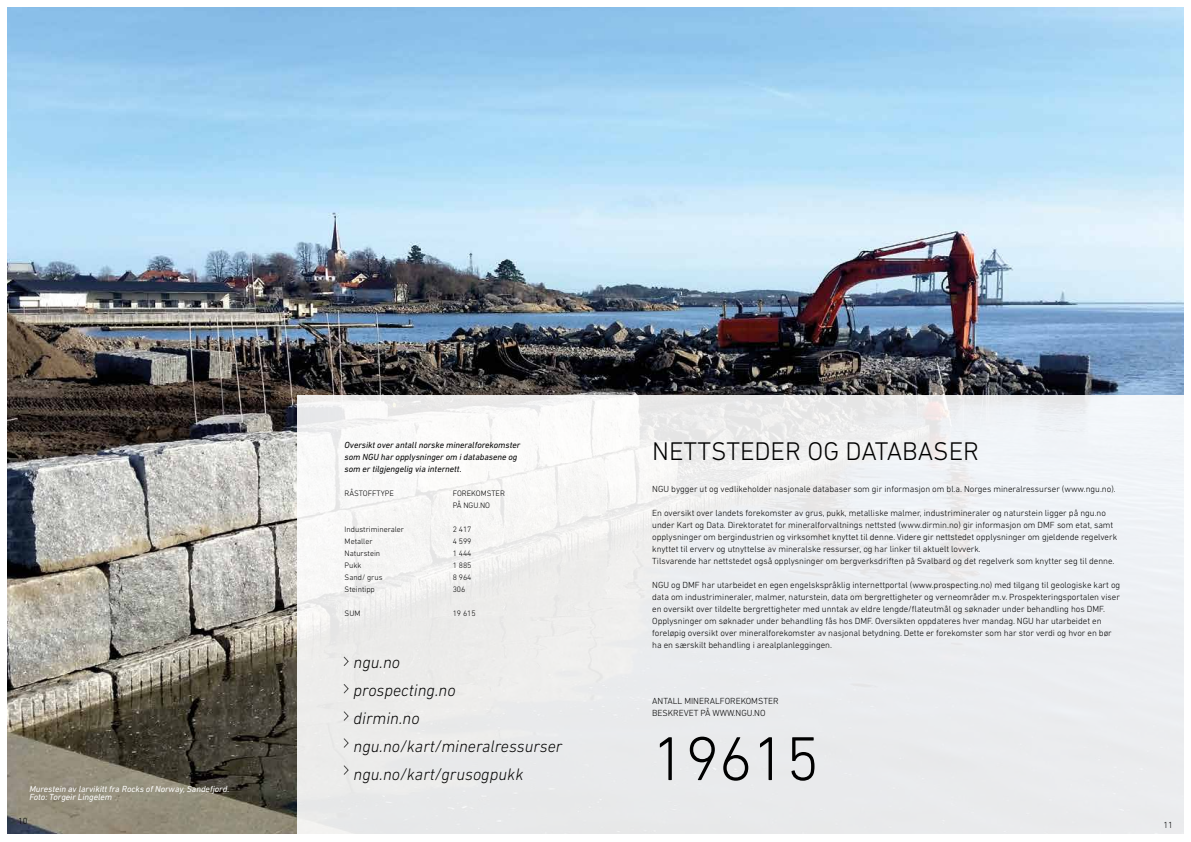
<style>
.page{position:relative;width:1191px;height:842px;background:#fff}
.page>*{position:absolute;margin:0;border:0;box-sizing:border-box;transform-origin:0 0}
.t1{font:300 63px "DIN Next LT Pro";color:#000}
.t2{font:300 26px "DIN Next LT Pro";color:#000}
.t3{font:italic 300 17px/28px "DIN Next LT Pro";color:#000}
.t4{font:300 9px/12px "DIN Next LT Pro";color:#000}
.t5{font:italic 9px/12px "DIN Next LT Pro";color:#000}
.t6{font:italic 9px/8px "DIN Next LT Pro";color:#fff}
.t7{font:300 8px/12px "DIN Next LT Pro";color:#000}
</style>
<div class="page">
<img style="left:7px;top:7px;width:1176px;height:827px">
<div style="left:298px;top:396px;width:885px;height:438px;background:linear-gradient(to right,#f0efee,#ebeef1)"></div>
<svg style="left:343px;top:656px;width:6px;height:10px"></svg>
<svg style="left:343px;top:684px;width:6px;height:10px"></svg>
<svg style="left:343px;top:711px;width:6px;height:10px"></svg>
<svg style="left:343px;top:738px;width:6px;height:10px"></svg>
<svg style="left:343px;top:765px;width:6px;height:10px"></svg>
<p class="t6" style="left:29px;top:785px;width:202px">Murestein av larvikitt fra Rocks of Norway, Sandefjord.<br>Foto: Torgeir Lingelem</p>
<p class="t4" style="left:18px;top:815px;width:11px">10</p>
<p class="t5" style="left:345px;top:439px;width:177px">Oversikt over antall norske mineralforekomster som NGU har opplysninger om i databasene og som er tilgjengelig via internett.</p>
<p class="t7" style="left:345px;top:487px;width:51px">RÅSTOFFTYPE</p>
<p class="t7" style="left:453px;top:487px;width:54px">FOREKOMSTER<br>PÅ NGU.NO</p>
<p class="t7" style="left:345px;top:523px;width:61px">Industrimineraler</p>
<p class="t7" style="left:453px;top:523px;width:20px">2 417</p>
<p class="t7" style="left:345px;top:535px;width:29px">Metaller</p>
<p class="t7" style="left:453px;top:535px;width:20px">4 599</p>
<p class="t7" style="left:345px;top:547px;width:37px">Naturstein</p>
<p class="t7" style="left:453px;top:547px;width:20px">1 444</p>
<p class="t7" style="left:345px;top:559px;width:18px">Pukk</p>
<p class="t7" style="left:453px;top:559px;width:20px">1 885</p>
<p class="t7" style="left:345px;top:571px;width:39px">Sand/ grus</p>
<p class="t7" style="left:453px;top:571px;width:20px">8 964</p>
<p class="t7" style="left:345px;top:583px;width:32px">Steintipp</p>
<p class="t7" style="left:453px;top:583px;width:14px">306</p>
<p class="t7" style="left:345px;top:607px;width:17px">SUM</p>
<p class="t7" style="left:453px;top:607px;width:25px">19 615</p>
<h3 class="t3" style="left:353px;top:648px;width:210px">ngu.no<br>prospecting.no<br>dirmin.no ngu.no/kart/mineralressurser ngu.no/kart/grusogpukk</h3>
<h2 class="t2" style="left:652px;top:436px;width:328px">NETTSTEDER OG DATABASER</h2>
<p class="t4" style="left:652px;top:483px;width:465px">NGU bygger ut og vedlikeholder nasjonale databaser som gir informasjon om bl.a. Norges mineralressurser (www.ngu.no).</p>
<p class="t4" style="left:652px;top:507px;width:466px">En oversikt over landets forekomster av grus, pukk, metalliske malmer, industrimineraler og naturstein ligger på ngu.no under Kart og Data. Direktoratet for mineralforvaltnings nettsted (www.dirmin.no) gir informasjon om DMF som etat, samt opplysninger om bergindustrien og virksomhet knyttet til denne. Videre gir nettstedet opplysninger om gjeldende regelverk knyttet til erverv og utnyttelse av mineralske ressurser, og har linker til aktuelt lovverk.<br>Tilsvarende har nettstedet også opplysninger om bergverksdriften på Svalbard og det regelverk som knytter seg til denne.</p>
<p class="t4" style="left:652px;top:579px;width:469px">NGU og DMF har utarbeidet en egen engelskspråklig internettportal (www.prospecting.no) med tilgang til geologiske kart og data om industrimineraler, malmer, naturstein, data om bergrettigheter og verneområder m.v. Prospekteringsportalen viser en oversikt over tildelte bergrettigheter med unntak av eldre lengde/flateutmål og søknader under behandling hos DMF.<br>Opplysninger om søknader under behandling fås hos DMF. Oversikten oppdateres hver mandag. NGU har utarbeidet en foreløpig oversikt over mineralforekomster av nasjonal betydning. Dette er forekomster som har stor verdi og hvor en bør ha en særskilt behandling i arealplanleggingen.</p>
<p class="t4" style="left:652px;top:695px;width:128px">ANTALL MINERALFOREKOMSTER<br>BESKREVET PÅ WWW.NGU.NO</p>
<h1 class="t1" style="left:652px;top:722px;width:169px">19615</h1>
<p class="t4" style="left:1163px;top:815px;width:11px">11</p>
<p class="t4" style="left:1163px;top:819px;width:11px">11</p>
</div>
